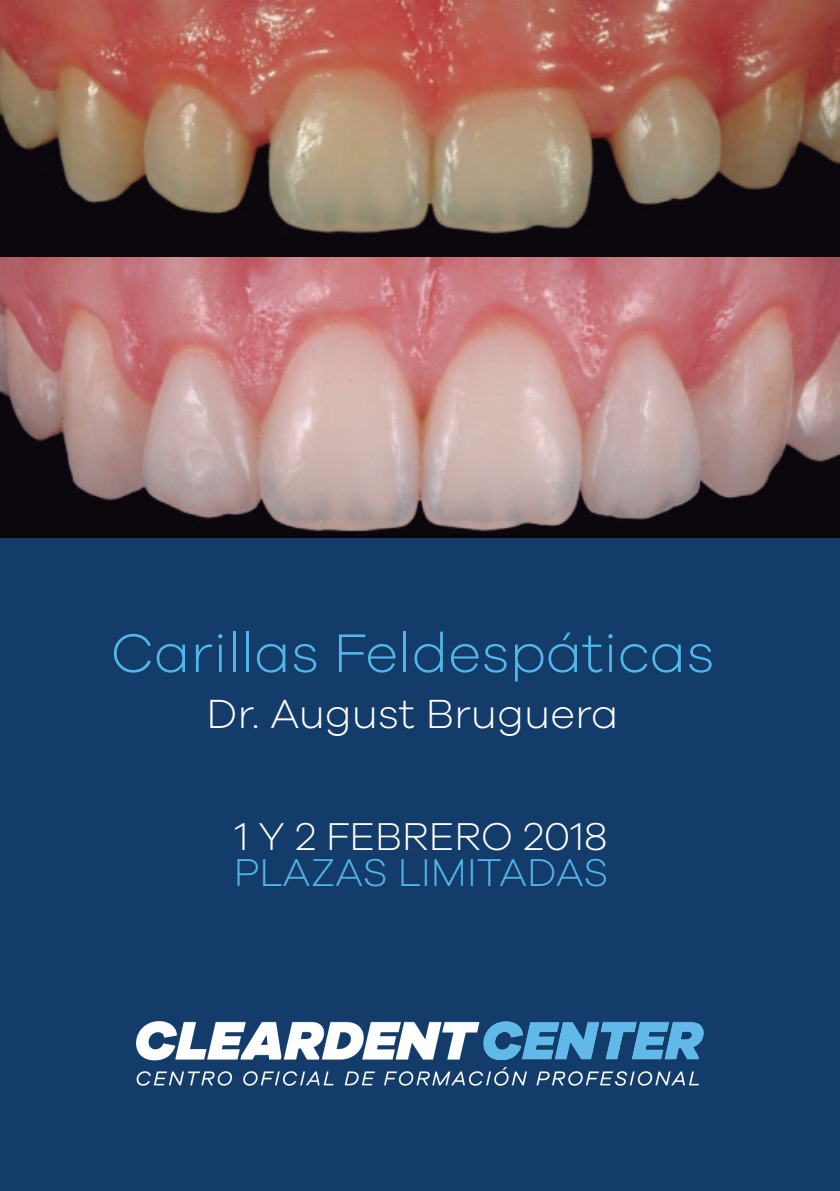
<style>
.page{position:relative;width:840px;height:1191px;background:#fff}
.page>*{position:absolute;margin:0;border:0;box-sizing:border-box;transform-origin:0 0}
.t1{font:300 56px "Galano Grotesque";color:#50b7e8}
.t2{font:300 42px "Galano Grotesque";color:#fff}
.t3{font:300 40px "Galano Grotesque";color:#52b6e7}
.t4{font:300 40px "Galano Grotesque";color:#fff}
</style>
<div class="page">
<div style="left:0;top:537px;width:839px;height:654px;background:#133c6b"></div>
<img style="left:0;top:0;width:839px;height:537px">
<img style="left:136px;top:1021px;width:567px;height:64px">
<p class="t1" style="left:110px;top:619px;width:605px">Carillas Feldespáticas</p>
<p class="t2" style="left:206px;top:689px;width:413px">Dr. August Bruguera</p>
<p class="t4" style="left:234px;top:812px;width:374px">1 Y 2 FEBRERO 2018</p>
<p class="t3" style="left:234px;top:848px;width:375px">PLAZAS LIMITADAS</p>
</div>
